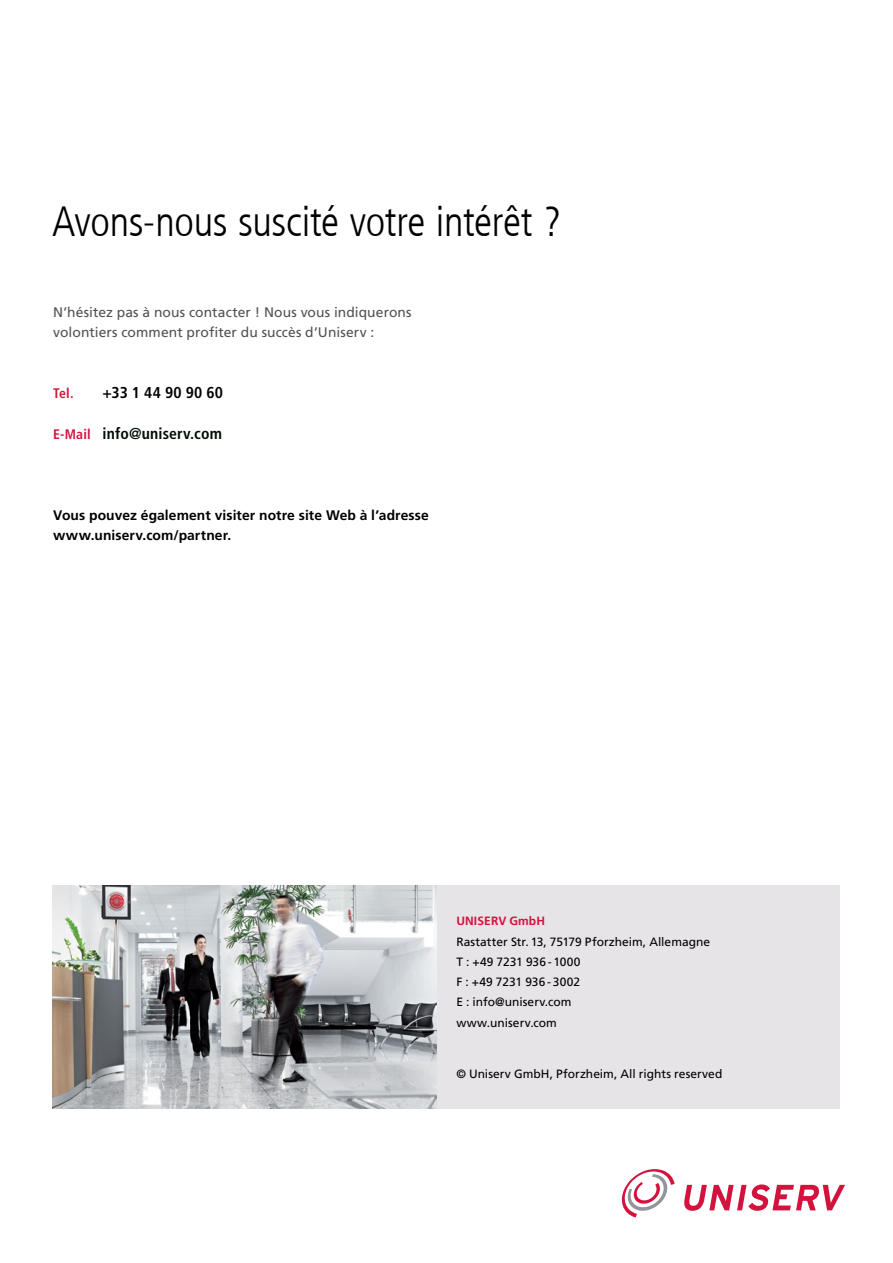
<style>
.page{position:relative;width:893px;height:1263px;background:#fff}
.page>*{position:absolute;margin:0;border:0;box-sizing:border-box;transform-origin:0 0}
.t1{font:300 condensed 42px "Frutiger LT Com";letter-spacing:-.01em;color:#000}
.t2{font:700 condensed 15.75px "Frutiger LT Com";letter-spacing:.01em;color:#000e05}
.t3{font:700 condensed 15.75px "Frutiger LT Com";letter-spacing:.015em;color:#000}
.t4{font:13.8px/20.2px "Frutiger LT Com";letter-spacing:.005em;color:#515254}
.t5{font:700 13.8px/20.2px "Frutiger LT Com";letter-spacing:.01em;color:#000}
.t6{font:700 condensed 13.8px "Frutiger LT Com";color:#d3133e}
.t7{font:12px/20.2px "Frutiger LT Com";letter-spacing:.005em;color:#000}
.t8{font:700 12px "Frutiger LT Com";letter-spacing:.01em;color:#d3133e}
.s1{font-size:13.8px;color:#d3133e}
</style>
<div class="page">
<div style="left:53px;top:885px;width:787px;height:223px;background:#e6e4e6"></div>
<svg style="left:684px;top:1184px;width:161px;height:27px"></svg>
<svg style="left:622px;top:1169px;width:53px;height:48px"></svg>
<img style="left:53px;top:885px;width:384px;height:223px">
<h1 class="t1" style="left:52px;top:197px;width:511px">Avons-nous suscité votre intérêt ?</h1>
<p class="t4" style="left:53px;top:302px;width:360px">N’hésitez pas à nous contacter ! Nous vous indiquerons volontiers comment profiter du succès d’Uniserv :</p>
<p class="t6" style="left:53px;top:385px;width:22px">Tel.</p>
<h2 class="t3" style="left:103px;top:383px;width:122px">+33 1 44 90 90 60</h2>
<h2 class="t2" style="left:53px;top:424px;width:170px"><span class="s1">E-Mail</span> info@uniserv.com</h2>
<p class="t5" style="left:53px;top:505px;width:377px">Vous pouvez également visiter notre site Web à l’adresse www.uniserv.com/partner.</p>
<p class="t8" style="left:456px;top:914px;width:90px">UNISERV GmbH</p>
<p class="t7" style="left:456px;top:931px;width:255px">Rastatter Str. 13, 75179 Pforzheim, Allemagne<br>T : +49 7231 936 - 1000<br>F : +49 7231 936 - 3002<br>E : info@uniserv.com<br>www.uniserv.com</p>
<p class="t7" style="left:456px;top:1064px;width:267px">© Uniserv GmbH, Pforzheim, All rights reserved</p>
</div>
